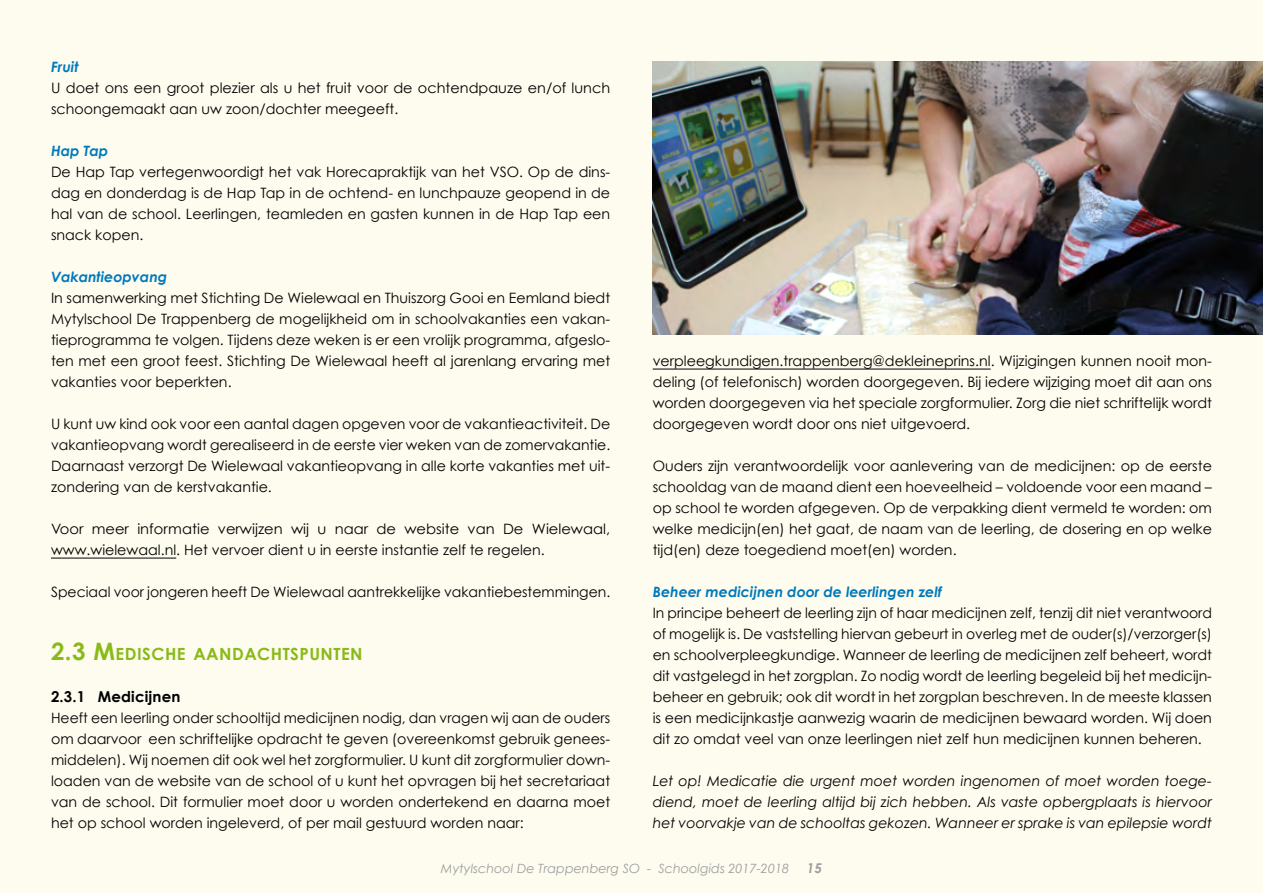
<style>
.page{position:relative;width:1263px;height:893px;background:#fefcef}
.page>*{position:absolute;margin:0;border:0;box-sizing:border-box;transform-origin:0 0}
.t1{font:700 16.8px "Century Gothic";letter-spacing:.03em;color:#89ba17}
.t2{font:700 15px "Century Gothic";letter-spacing:.01em;color:#000}
.t3{font:14.25px/21px "Century Gothic";color:#000;text-align:justify}
.t4{font:italic 14.25px/21px "Century Gothic";color:#000;text-align:justify}
.t5{font:italic 700 14.25px "Century Gothic";color:#0079bc}
.t6{font:italic 700 13.5px "Century Gothic";color:#9c9e9f}
.t7{font:italic 12.75px "Century Gothic";color:#9c9e9f}
.s1{font-size:24px}
</style>
<div class="page">
<hr style="left:51px;top:558px;width:125px;height:1px;background:#000">
<hr style="left:653px;top:369px;width:338px;height:1px;background:#000">
<img style="left:653px;top:62px;width:610px;height:272px">
<p class="t5" style="left:51px;top:58px;width:29px">Fruit</p>
<p class="t3" style="left:51px;top:77px;width:561px">U doet ons een groot plezier als u het fruit voor de ochtendpauze en/of lunch schoongemaakt aan uw zoon/dochter meegeeft.</p>
<p class="t5" style="left:51px;top:142px;width:59px">Hap Tap</p>
<p class="t3" style="left:51px;top:161px;width:561px">De Hap Tap vertegenwoordigt het vak Horecapraktijk van het VSO. Op de dins&shy;dag en donderdag is de Hap Tap in de ochtend- en lunchpauze geopend in de hal van de school. Leerlingen, teamleden en gasten kunnen in de Hap Tap een snack kopen.</p>
<p class="t5" style="left:51px;top:268px;width:118px">Vakantieopvang</p>
<p class="t3" style="left:51px;top:287px;width:561px">In samenwerking met Stichting De Wielewaal en Thuiszorg Gooi en Eemland biedt Mytylschool De Trappenberg de mogelijkheid om in schoolvakanties een vakan&shy;tieprogramma te volgen. Tijdens deze weken is er een vrolijk programma, afgeslo&shy;ten met een groot feest. Stichting De Wielewaal heeft al jarenlang ervaring met vakanties voor beperkten.</p>
<p class="t3" style="left:51px;top:413px;width:561px">U kunt uw kind ook voor een aantal dagen opgeven voor de vakantieactiviteit. De vakantieopvang wordt gerealiseerd in de eerste vier weken van de zomervakantie.<br>Daarnaast verzorgt De Wielewaal vakantieopvang in alle korte vakanties met uit&shy;zondering van de kerstvakantie.</p>
<p class="t3" style="left:51px;top:518px;width:561px">Voor meer informatie verwijzen wij u naar de website van De Wielewaal, www.wielewaal.nl. Het vervoer dient u in eerste instantie zelf te regelen.</p>
<p class="t3" style="left:51px;top:581px;width:561px">Speciaal voor jongeren heeft De Wielewaal aantrekkelijke vakantiebestemmingen.</p>
<p class="t1" style="left:51px;top:643px;width:313px"><span class="s1">2.3 M</span>EDISCHE AANDACHTSPUNTEN</p>
<p class="t2" style="left:51px;top:687px;width:131px">2.3.1 Medicijnen</p>
<p class="t3" style="left:51px;top:707px;width:561px">Heeft een leerling onder schooltijd medicijnen nodig, dan vragen wij aan de ouders om daarvoor een schriftelijke opdracht te geven (overeenkomst gebruik genees&shy;middelen). Wij noemen dit ook wel het zorgformulier. U kunt dit zorgformulier down&shy;loaden van de website van de school of u kunt het opvragen bij het secretariaat van de school. Dit formulier moet door u worden ondertekend en daarna moet het op school worden ingeleverd, of per mail gestuurd worden naar:</p>
<p class="t3" style="left:653px;top:350px;width:561px">verpleegkundigen.trappenberg@dekleineprins.nl. Wijzigingen kunnen nooit mon&shy;deling (of telefonisch) worden doorgegeven. Bij iedere wijziging moet dit aan ons worden doorgegeven via het speciale zorgformulier. Zorg die niet schriftelijk wordt doorgegeven wordt door ons niet uitgevoerd.</p>
<p class="t3" style="left:653px;top:455px;width:561px">Ouders zijn verantwoordelijk voor aanlevering van de medicijnen: op de eerste schooldag van de maand dient een hoeveelheid – voldoende voor een maand – op school te worden afgegeven. Op de verpakking dient vermeld te worden: om welke medicijn(en) het gaat, de naam van de leerling, de dosering en op welke tijd(en) deze toegediend moet(en) worden.</p>
<p class="t5" style="left:653px;top:583px;width:290px">Beheer medicijnen door de leerlingen zelf</p>
<p class="t3" style="left:653px;top:602px;width:561px">In principe beheert de leerling zijn of haar medicijnen zelf, tenzij dit niet verantwoord of mogelijk is. De vaststelling hiervan gebeurt in overleg met de ouder(s)/verzorger(s) en schoolverpleegkundige. Wanneer de leerling de medicijnen zelf beheert, wordt dit vastgelegd in het zorgplan. Zo nodig wordt de leerling begeleid bij het medicijn&shy;beheer en gebruik; ook dit wordt in het zorgplan beschreven. In de meeste klassen is een medicijnkastje aanwezig waarin de medicijnen bewaard worden. Wij doen dit zo omdat veel van onze leerlingen niet zelf hun medicijnen kunnen beheren.</p>
<p class="t4" style="left:653px;top:770px;width:561px">Let op! Medicatie die urgent moet worden ingenomen of moet worden toege&shy;diend, moet de leerling altijd bij zich hebben. Als vaste opbergplaats is hiervoor het voorvakje van de schooltas gekozen. Wanneer er sprake is van epilepsie wordt</p>
<p class="t7" style="left:441px;top:860px;width:350px">Mytylschool De Trappenberg SO - Schoolgids 2017-2018</p>
<p class="t6" style="left:807px;top:859px;width:17px">15</p>
</div>
